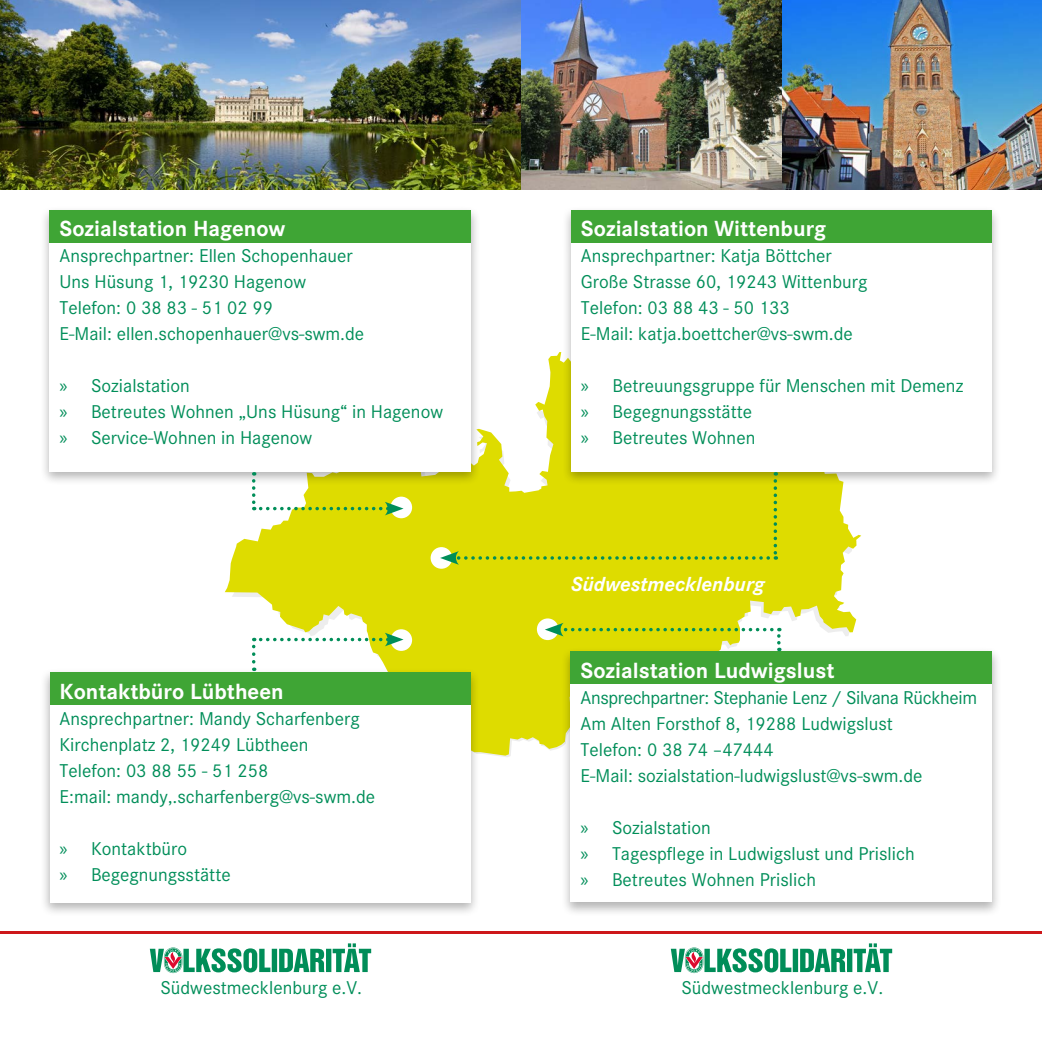
<style>
.page{position:relative;width:1042px;height:1042px;background:#fff}
.page>*{position:absolute;margin:0;border:0;box-sizing:border-box;transform-origin:0 0}
.t1{font:700 22.75px "Corporate S";color:#fff}
.t2{font:italic 700 21px "Corporate S";color:#fff}
.t3{font:19.25px/25.9px "Corporate S";color:#008e59}
.s1{font-family:"Myriad Pro"}
</style>
<div class="page">
<hr style="left:0;top:931px;width:536px;height:3px;background:#cd171a">
<hr style="left:506px;top:931px;width:536px;height:3px;background:#cd171a">
<svg style="left:150px;top:943px;width:221px;height:30px"></svg>
<svg style="left:671px;top:943px;width:221px;height:30px"></svg>
<svg style="left:225px;top:352px;width:636px;height:403px;fill:#dedc00"></svg>
<div style="left:390px;top:629px;width:22px;height:22px;background:#fff;border-radius:50%"></div>
<div style="left:390px;top:497px;width:22px;height:21px;background:#fff;border-radius:50%"></div>
<div style="left:430px;top:547px;width:22px;height:22px;background:#fff;border-radius:50%"></div>
<div style="left:537px;top:618px;width:21px;height:22px;background:#fff;border-radius:50%"></div>
<img style="left:0;top:0;width:1042px;height:189px">
<div style="left:40px;top:205px;width:441px;height:281px;background:#000;opacity:.3"></div>
<div style="left:50px;top:210px;width:421px;height:261px;background:#fff"></div>
<div style="left:50px;top:210px;width:421px;height:33px;background:#3fa535"></div>
<div style="left:561px;top:647px;width:441px;height:269px;background:#000;opacity:.3"></div>
<div style="left:570px;top:651px;width:422px;height:251px;background:#fff"></div>
<div style="left:570px;top:651px;width:422px;height:33px;background:#3fa535"></div>
<div style="left:561px;top:205px;width:440px;height:281px;background:#000;opacity:.3"></div>
<div style="left:571px;top:210px;width:421px;height:261px;background:#fff"></div>
<div style="left:571px;top:210px;width:421px;height:33px;background:#3fa535"></div>
<div style="left:40px;top:668px;width:440px;height:249px;background:#000;opacity:.3"></div>
<div style="left:50px;top:672px;width:420px;height:231px;background:#fff"></div>
<div style="left:50px;top:672px;width:420px;height:33px;background:#3fa535"></div>
<svg style="left:252px;top:481px;width:3px;height:29px"></svg>
<svg style="left:261px;top:502px;width:142px;height:13px"></svg>
<svg style="left:252px;top:638px;width:3px;height:33px"></svg>
<svg style="left:261px;top:633px;width:142px;height:13px"></svg>
<svg style="left:545px;top:623px;width:235px;height:28px"></svg>
<div style="left:440px;top:481px;width:337px;height:84px;background:#dedc00"></div>
<p class="t1" style="left:60px;top:216px;width:228px">Sozialstation Hagenow</p>
<p class="t3" style="left:60px;top:243px;width:306px">Ansprechpartner: Ellen Schopenhauer<br>Uns Hüsung 1, 19230 Hagenow<br>Telefon: 0 38 83 - 51 02 99<br>E-Mail: ellen.schopenhauer@vs-swm.de</p>
<p class="t3" style="left:60px;top:373px;width:385px"><span class="s1">»</span> Sozialstation<br><span class="s1">»</span> Betreutes Wohnen „Uns Hüsung“ in Hagenow <span class="s1">»</span> Service-Wohnen in Hagenow</p>
<p class="t1" style="left:60px;top:678px;width:225px">Kontaktbüro Lübtheen</p>
<p class="t3" style="left:60px;top:706px;width:317px">Ansprechpartner: Mandy Scharfenberg Kirchenplatz 2, 19249 Lübtheen<br>Telefon: 03 88 55 - 51 258<br>E:mail: mandy‚.scharfenberg@vs-swm.de</p>
<p class="t3" style="left:60px;top:835px;width:173px"><span class="s1">»</span> Kontaktbüro<br><span class="s1">»</span> Begegnungsstätte</p>
<p class="t1" style="left:581px;top:216px;width:247px">Sozialstation Wittenburg</p>
<p class="t3" style="left:581px;top:243px;width:288px">Ansprechpartner: Katja Böttcher<br>Große Strasse 60, 19243 Wittenburg<br>Telefon: 03 88 43 - 50 133<br>E-Mail: katja.boettcher@vs-swm.de</p>
<p class="t3" style="left:581px;top:373px;width:384px"><span class="s1">»</span> Betreuungsgruppe für Menschen mit Demenz <span class="s1">»</span> Begegnungsstätte<br><span class="s1">»</span> Betreutes Wohnen</p>
<p class="t2" style="left:571px;top:572px;width:194px">Südwestmecklenburg</p>
<p class="t1" style="left:580px;top:657px;width:256px">Sozialstation Ludwigslust</p>
<p class="t3" style="left:580px;top:685px;width:398px">Ansprechpartner: Stephanie Lenz / Silvana Rückheim Am Alten Forsthof 8, 19288 Ludwigslust<br>Telefon: 0 38 74 –47444<br>E-Mail: sozialstation-ludwigslust@vs-swm.de</p>
<p class="t3" style="left:580px;top:814px;width:336px"><span class="s1">»</span> Sozialstation<br><span class="s1">»</span> Tagespflege in Ludwigslust und Prislich <span class="s1">»</span> Betreutes Wohnen Prislich</p>
<p class="t3" style="left:160px;top:975px;width:203px">Südwestmecklenburg e.V.</p>
<p class="t3" style="left:681px;top:975px;width:203px">Südwestmecklenburg e.V.</p>
</div>
